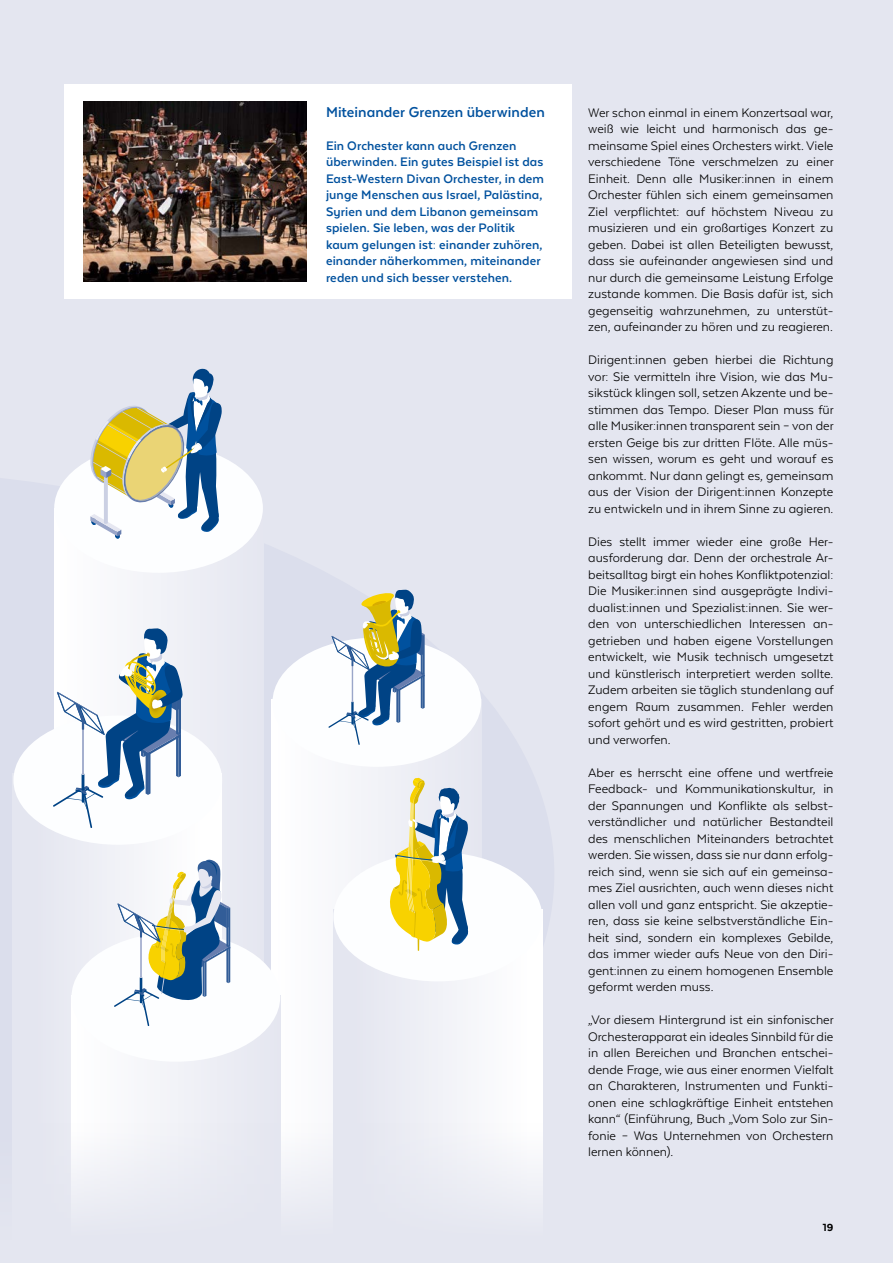
<style>
.page{position:relative;width:893px;height:1263px;background:#e4e6f0}
.page>*{position:absolute;margin:0;border:0;box-sizing:border-box;transform-origin:0 0}
.t1{font:700 16.5px "Texta Alt";letter-spacing:.005em;color:#00519e}
.t2{font:14.25px/16.5px "Texta Alt";color:#000;text-align:justify}
.t3{font:700 14.25px/16.5px "Texta Alt";letter-spacing:.01em;color:#00519e}
.t4{font:800 12px "Texta Alt";color:#000}
</style>
<div class="page">
<div style="left:64px;top:84px;width:507px;height:214px;background:#fff"></div>
<img style="left:83px;top:101px;width:223px;height:181px">
<div style="left:54px;top:508px;width:209px;height:755px;background:linear-gradient(to right,#fff,#e4e6f0)"></div>
<div style="left:54px;top:443px;width:209px;height:130px;background:#fdfeff;border-radius:50%"></div>
<svg style="left:90px;top:369px;width:132px;height:170px"></svg>
<div style="left:272px;top:700px;width:209px;height:563px;background:linear-gradient(to right,#fff,#e5e6f0)"></div>
<div style="left:272px;top:638px;width:209px;height:129px;background:#fdfeff;border-radius:50%"></div>
<svg style="left:328px;top:589px;width:97px;height:156px"></svg>
<div style="left:333px;top:910px;width:210px;height:353px;background:linear-gradient(to right,#e1e3ee,#fff)"></div>
<div style="left:333px;top:852px;width:209px;height:129px;background:#fdfeff;border-radius:50%"></div>
<svg style="left:383px;top:778px;width:86px;height:173px"></svg>
<div style="left:12px;top:773px;width:210px;height:490px;background:linear-gradient(to right,#e1e3ee,#fff)"></div>
<div style="left:13px;top:715px;width:209px;height:130px;background:#fdfeff;border-radius:50%"></div>
<svg style="left:53px;top:627px;width:130px;height:201px"></svg>
<div style="left:71px;top:996px;width:209px;height:267px;background:linear-gradient(to right,#fff,#e5e6f0)"></div>
<div style="left:71px;top:932px;width:209px;height:130px;background:#fdfeff;border-radius:50%"></div>
<svg style="left:114px;top:859px;width:116px;height:167px"></svg>
<div style="left:0;top:1123px;width:580px;height:140px;background:#e4e6f0"></div>
<p class="t1" style="left:326px;top:103px;width:220px">Miteinander Grenzen überwinden</p>
<p class="t3" style="left:326px;top:137px;width:220px">Ein Orchester kann auch Grenzen überwinden. Ein gutes Beispiel ist das East-Western Divan Orchester, in dem junge Menschen aus Israel, Palästina, Syrien und dem Libanon gemeinsam spielen. Sie leben, was der Politik kaum gelungen ist: einander zuhören, einander näherkommen, miteinander reden und sich besser verstehen.</p>
<p class="t2" style="left:588px;top:104px;width:247px">Wer schon einmal in einem Konzertsaal war, weiß wie leicht und harmonisch das ge&shy;meinsame Spiel eines Orchesters wirkt. Viele verschiedene Töne verschmelzen zu einer Einheit. Denn alle Musiker:innen in einem Orchester fühlen sich einem gemeinsamen Ziel verpflichtet: auf höchstem Niveau zu musizieren und ein großartiges Konzert zu geben. Dabei ist allen Beteiligten bewusst, dass sie aufeinander angewiesen sind und nur durch die gemeinsame Leistung Erfolge zustande kommen. Die Basis dafür ist, sich gegenseitig wahrzunehmen, zu unterstüt&shy;zen, aufeinander zu hören und zu reagieren.</p>
<p class="t2" style="left:588px;top:352px;width:247px">Dirigent:innen geben hierbei die Richtung vor: Sie vermitteln ihre Vision, wie das Mu&shy;sikstück klingen soll, setzen Akzente und be&shy;stimmen das Tempo. Dieser Plan muss für alle Musiker:innen transparent sein – von der ersten Geige bis zur dritten Flöte. Alle müs&shy;sen wissen, worum es geht und worauf es ankommt. Nur dann gelingt es, gemeinsam aus der Vision der Dirigent:innen Konzepte zu entwickeln und in ihrem Sinne zu agieren.</p>
<p class="t2" style="left:588px;top:533px;width:247px">Dies stellt immer wieder eine große Her&shy;ausforderung dar. Denn der orchestrale Ar&shy;beitsalltag birgt ein hohes Konfliktpotenzial:<br>Die Musiker:innen sind ausgeprägte Indivi&shy;dualist:innen und Spezialist:innen. Sie wer&shy;den von unterschiedlichen Interessen an&shy;getrieben und haben eigene Vorstellungen entwickelt, wie Musik technisch umgesetzt und künstlerisch interpretiert werden sollte.<br>Zudem arbeiten sie täglich stundenlang auf engem Raum zusammen. Fehler werden sofort gehört und es wird gestritten, probiert und verworfen.</p>
<p class="t2" style="left:588px;top:764px;width:247px">Aber es herrscht eine offene und wertfreie Feedback- und Kommunikationskultur, in der Spannungen und Konflikte als selbst&shy;verständlicher und natürlicher Bestandteil des menschlichen Miteinanders betrachtet werden. Sie wissen, dass sie nur dann erfolg&shy;reich sind, wenn sie sich auf ein gemeinsa&shy;mes Ziel ausrichten, auch wenn dieses nicht allen voll und ganz entspricht. Sie akzeptie&shy;ren, dass sie keine selbstverständliche Ein&shy;heit sind, sondern ein komplexes Gebilde, das immer wieder aufs Neue von den Diri&shy;gent:innen zu einem homogenen Ensemble geformt werden muss.</p>
<p class="t2" style="left:588px;top:1012px;width:247px">„Vor diesem Hintergrund ist ein sinfonischer Orchesterapparat ein ideales Sinnbild für die in allen Bereichen und Branchen entschei&shy;dende Frage, wie aus einer enormen Vielfalt an Charakteren, Instrumenten und Funkti&shy;onen eine schlagkräftige Einheit entstehen kann“ (Einführung, Buch „Vom Solo zur Sin&shy;fonie – Was Unternehmen von Orchestern lernen können).</p>
<p class="t4" style="left:823px;top:1221px;width:12px">19</p>
</div>
